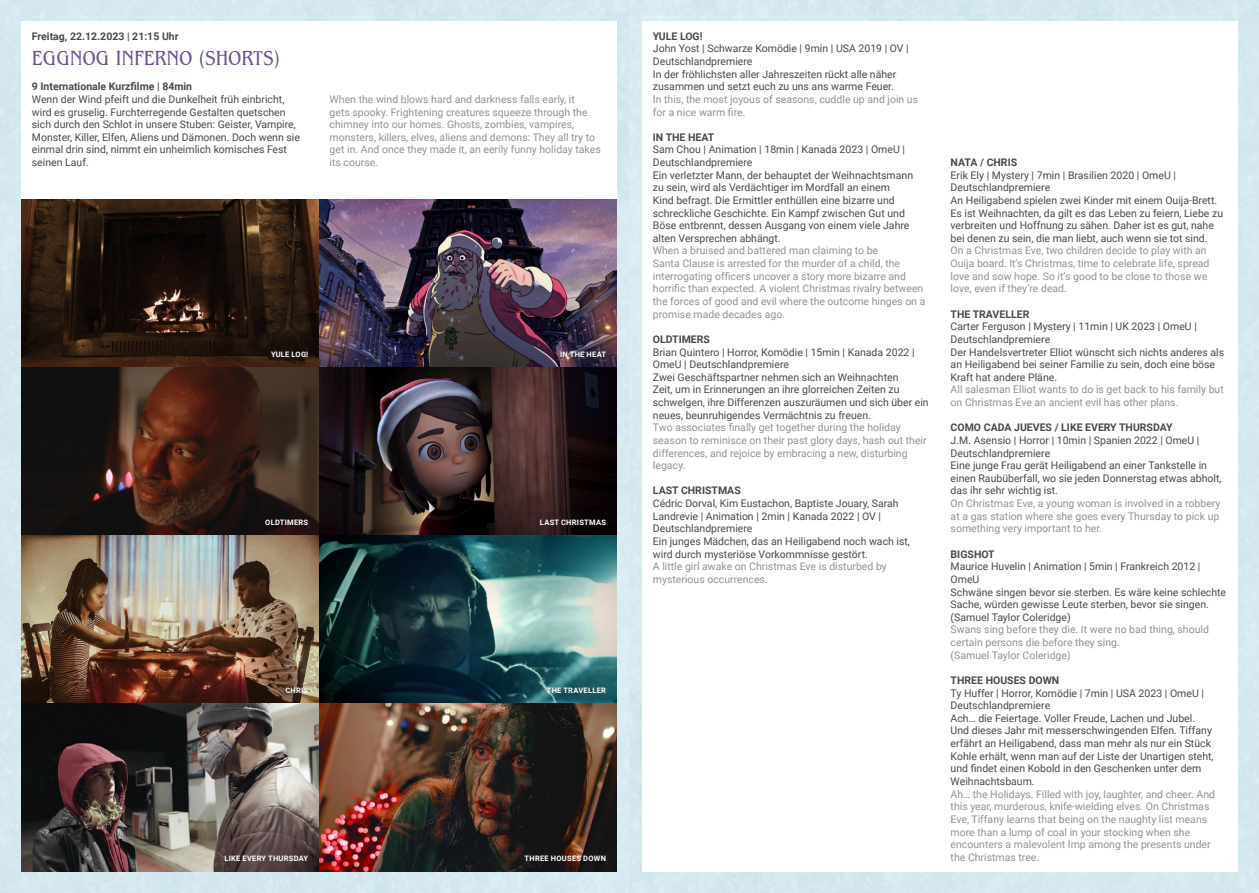
<style>
.page{position:relative;width:1259px;height:893px;background:#fff}
.page>*{position:absolute;margin:0;border:0;box-sizing:border-box;transform-origin:0 0}
.t1{font:21px "Benjamin Cd";color:#714f99}
.t2{font:10.5px/12.6px "Roboto";color:#4b4a4a}
.t3{font:10.5px/12.6px "Roboto";color:#929292}
.t4{font:700 10.5px "Roboto";color:#4b4a4a}
.t5{font:700 7.5px "Roboto";letter-spacing:.035em;color:#fff}
</style>
<div class="page">
<img style="left:21px;top:200px;width:596px;height:672px">
<p class="t4" style="left:32px;top:29px;width:148px">Freitag, 22.12.2023 | 21:15 Uhr</p>
<p class="t1" style="left:32px;top:47px;width:250px">EGGNOG INFERNO (SHORTS)</p>
<p class="t4" style="left:32px;top:79px;width:162px">9 Internationale Kurzfilme | 84min</p>
<p class="t2" style="left:32px;top:92px;width:270px">Wenn der Wind pfeift und die Dunkelheit früh einbricht, wird es gruselig. Furchterregende Gestalten quetschen sich durch den Schlot in unsere Stuben: Geister, Vampire, Monster, Killer, Elfen, Aliens und Dämonen. Doch wenn sie einmal drin sind, nimmt ein unheimlich komisches Fest seinen Lauf.</p>
<p class="t3" style="left:330px;top:92px;width:273px">When the wind blows hard and darkness falls early, it<br>gets spooky. Frightening creatures squeeze through the chimney into our homes. Ghosts, zombies, vampires, monsters, killers, elves, aliens and demons: They all try to get in. And once they made it, an eerily funny holiday takes its course.</p>
<p class="t5" style="left:271px;top:349px;width:39px">YULE LOG!</p>
<p class="t5" style="left:560px;top:349px;width:48px">IN THE HEAT</p>
<p class="t5" style="left:265px;top:517px;width:44px">OLDTIMERS</p>
<p class="t5" style="left:540px;top:517px;width:67px">LAST CHRISTMAS</p>
<p class="t5" style="left:285px;top:685px;width:24px">CHRIS</p>
<p class="t5" style="left:547px;top:685px;width:61px">THE TRAVELLER</p>
<p class="t5" style="left:224px;top:853px;width:85px">LIKE EVERY THURSDAY</p>
<p class="t5" style="left:524px;top:853px;width:83px">THREE HOUSES DOWN</p>
<p class="t4" style="left:653px;top:29px;width:51px">YULE LOG!</p>
<p class="t2" style="left:653px;top:42px;width:257px">John Yost | Schwarze Komödie | 9min | USA 2019 | OV |<br>Deutschlandpremiere</p>
<p class="t2" style="left:653px;top:67px;width:245px">In der fröhlichsten aller Jahreszeiten rückt alle näher zusammen und setzt euch zu uns ans warme Feuer.</p>
<p class="t3" style="left:653px;top:92px;width:267px">In this, the most joyous of seasons, cuddle up and join us for a nice warm fire.</p>
<p class="t4" style="left:653px;top:130px;width:63px">IN THE HEAT</p>
<p class="t2" style="left:653px;top:143px;width:254px">Sam Chou | Animation | 18min | Kanada 2023 | OmeU |<br>Deutschlandpremiere</p>
<p class="t2" style="left:653px;top:168px;width:262px">Ein verletzter Mann, der behauptet der Weihnachtsmann zu sein, wird als Verdächtiger im Mordfall an einem Kind befragt. Die Ermittler enthüllen eine bizarre und schreckliche Geschichte. Ein Kampf zwischen Gut und Böse entbrennt, dessen Ausgang von einem viele Jahre alten Versprechen abhängt.</p>
<p class="t3" style="left:653px;top:244px;width:274px">When a bruised and battered man claiming to be<br>Santa Clause is arrested for the murder of a child, the interrogating officers uncover a story more bizarre and horrific than expected. A violent Christmas rivalry between the forces of good and evil where the outcome hinges on a promise made decades ago.</p>
<p class="t4" style="left:653px;top:332px;width:59px">OLDTIMERS</p>
<p class="t2" style="left:653px;top:345px;width:263px">Brian Quintero | Horror, Komödie | 15min | Kanada 2022 |<br>OmeU | Deutschlandpremiere</p>
<p class="t2" style="left:653px;top:370px;width:277px">Zwei Geschäftspartner nehmen sich an Weihnachten<br>Zeit, um in Erinnerungen an ihre glorreichen Zeiten zu schwelgen, ihre Differenzen auszuräumen und sich über ein neues, beunruhigendes Vermächtnis zu freuen.</p>
<p class="t3" style="left:653px;top:421px;width:275px">Two associates finally get together during the holiday season to reminisce on their past glory days, hash out their differences, and rejoice by embracing a new, disturbing legacy.</p>
<p class="t4" style="left:653px;top:483px;width:89px">LAST CHRISTMAS</p>
<p class="t2" style="left:653px;top:497px;width:247px">Cédric Dorval, Kim Eustachon, Baptiste Jouary, Sarah<br>Landrevie | Animation | 2min | Kanada 2022 | OV |<br>Deutschlandpremiere</p>
<p class="t2" style="left:653px;top:535px;width:259px">Ein junges Mädchen, das an Heiligabend noch wach ist, wird durch mysteriöse Vorkommnisse gestört.</p>
<p class="t3" style="left:653px;top:560px;width:235px">A little girl awake on Christmas Eve is disturbed by mysterious occurrences.</p>
<p class="t4" style="left:950px;top:155px;width:68px">NATA / CHRIS</p>
<p class="t2" style="left:950px;top:168px;width:227px">Erik Ely | Mystery | 7min | Brasilien 2020 | OmeU |<br>Deutschlandpremiere</p>
<p class="t2" style="left:950px;top:194px;width:274px">An Heiligabend spielen zwei Kinder mit einem Ouija-Brett.<br>Es ist Weihnachten, da gilt es das Leben zu feiern, Liebe zu verbreiten und Hoffnung zu sähen. Daher ist es gut, nahe bei denen zu sein, die man liebt, auch wenn sie tot sind.</p>
<p class="t3" style="left:950px;top:244px;width:260px">On a Christmas Eve, two children decide to play with an Ouija board. It’s Christmas, time to celebrate life, spread love and sow hope. So it’s good to be close to those we love, even if they’re dead.</p>
<p class="t4" style="left:950px;top:307px;width:80px">THE TRAVELLER</p>
<p class="t2" style="left:950px;top:320px;width:248px">Carter Ferguson | Mystery | 11min | UK 2023 | OmeU |<br>Deutschlandpremiere</p>
<p class="t2" style="left:950px;top:345px;width:275px">Der Handelsvertreter Elliot wünscht sich nichts anderes als an Heiligabend bei seiner Familie zu sein, doch eine böse<br>Kraft hat andere Pläne.</p>
<p class="t3" style="left:950px;top:383px;width:275px">All salesman Elliot wants to do is get back to his family but on Christmas Eve an ancient evil has other plans.</p>
<p class="t4" style="left:950px;top:420px;width:223px">COMO CADA JUEVES / LIKE EVERY THURSDAY</p>
<p class="t2" style="left:950px;top:434px;width:250px">J.M. Asensio | Horror | 10min | Spanien 2022 | OmeU |<br>Deutschlandpremiere</p>
<p class="t2" style="left:950px;top:459px;width:272px">Eine junge Frau gerät Heiligabend an einer Tankstelle in einen Raubüberfall, wo sie jeden Donnerstag etwas abholt, das ihr sehr wichtig ist.</p>
<p class="t3" style="left:950px;top:497px;width:271px;text-align:justify">On Christmas Eve, a young woman is involved in a robbery at a gas station where she goes every Thursday to pick up something very important to her.</p>
<p class="t4" style="left:950px;top:547px;width:46px">BIGSHOT</p>
<p class="t2" style="left:950px;top:560px;width:251px">Maurice Huvelin | Animation | 5min | Frankreich 2012 |<br>OmeU</p>
<p class="t2" style="left:950px;top:585px;width:277px">Schwäne singen bevor sie sterben. Es wäre keine schlechte<br>Sache, würden gewisse Leute sterben, bevor sie singen. (Samuel Taylor Coleridge)</p>
<p class="t3" style="left:950px;top:623px;width:260px">Swans sing before they die. It were no bad thing, should certain persons die before they sing.<br>(Samuel Taylor Coleridge)</p>
<p class="t4" style="left:950px;top:673px;width:110px">THREE HOUSES DOWN</p>
<p class="t2" style="left:950px;top:686px;width:255px">Ty Huffer | Horror, Komödie | 7min | USA 2023 | OmeU |<br>Deutschlandpremiere</p>
<p class="t2" style="left:950px;top:711px;width:264px">Ach… die Feiertage. Voller Freude, Lachen und Jubel.<br>Und dieses Jahr mit messerschwingenden Elfen. Tiffany erfährt an Heiligabend, dass man mehr als nur ein Stück Kohle erhält, wenn man auf der Liste der Unartigen steht, und findet einen Kobold in den Geschenken unter dem Weihnachtsbaum.</p>
<p class="t3" style="left:950px;top:787px;width:266px">Ah… the Holidays. Filled with joy, laughter, and cheer. And this year, murderous, knife-wielding elves. On Christmas Eve, Tiffany learns that being on the naughty list means more than a lump of coal in your stocking when she encounters a malevolent Imp among the presents under the Christmas tree.</p>
</div>
